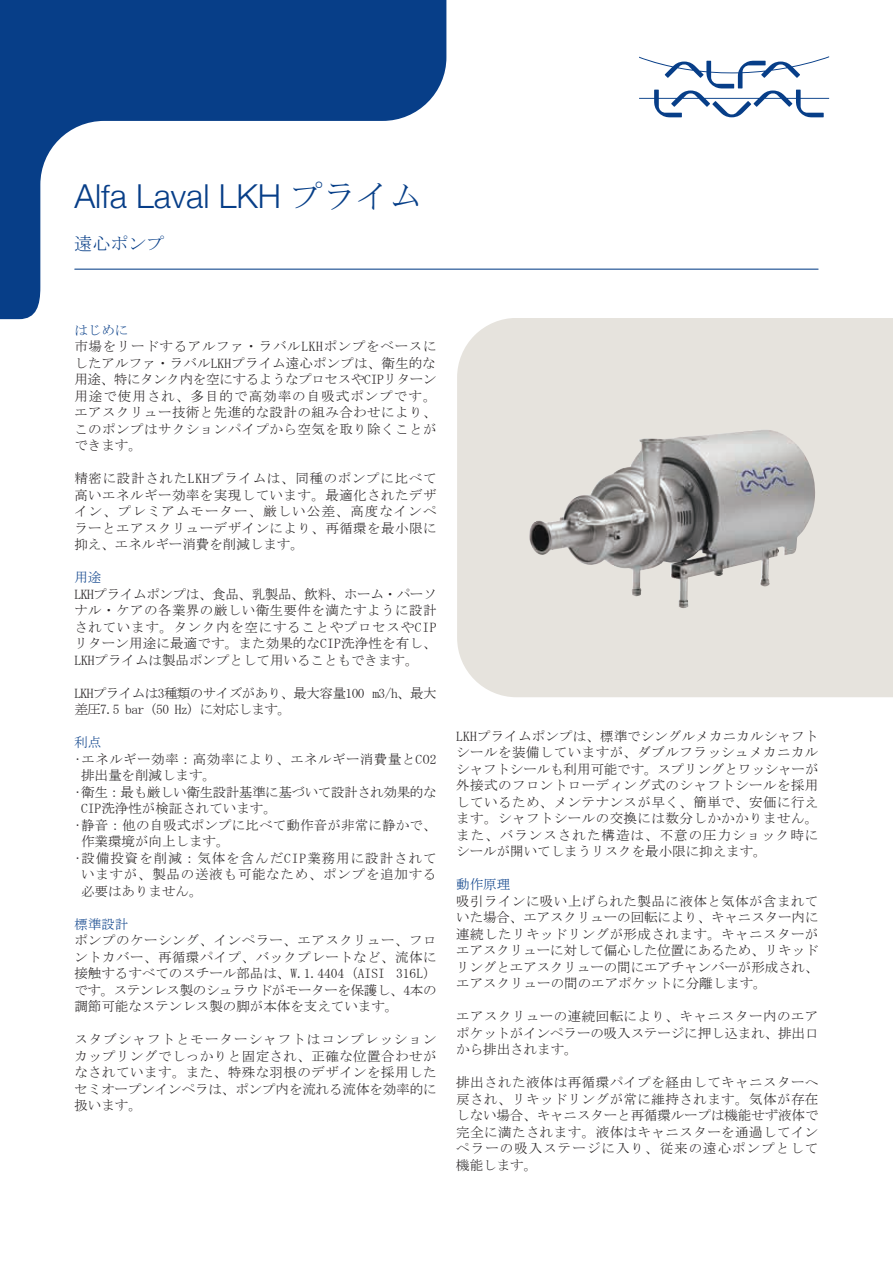
<style>
.page{position:relative;width:893px;height:1263px;background:#fff}
.page>*{position:absolute;margin:0;border:0;box-sizing:border-box;transform-origin:0 0}
.t1{font:300 33px "Helvetica Neue";color:#073e88}
.t2{font:18px "MS Mincho";color:#073e88}
.t3{font:13.5px/16.5px "MS Mincho";color:#231f20;text-align:justify}
.t4{font:13.5px/16.5px "MS Mincho";letter-spacing:-.04em;color:#231f20}
.t5{font:13.5px/16.5px "MS Mincho";letter-spacing:-.025em;color:#231f20}
.t6{font:13.5px/16.5px "MS Mincho";letter-spacing:.03em;color:#231f20}
.t7{font:13.5px "MS Mincho";color:#073e88}
.s1{font-family:"MS Mincho";font-weight:400;color:#073f88}
</style>
<div class="page">
<svg style="left:0;top:0;width:446px;height:319px"></svg>
<hr style="left:74px;top:269px;width:744px;height:1px;background:#073e88">
<div style="left:457px;top:318px;width:436px;height:379px;background:#e6e3dd"></div>
<img style="left:529px;top:429px;width:234px;height:179px">
<svg style="left:639px;top:56px;width:190px;height:61px"></svg>
<h1 class="t1" style="left:74px;top:176px;width:349px">Alfa Laval LKH <span class="s1">プライム</span></h1>
<h2 class="t2" style="left:74px;top:234px;width:91px">遠心ポンプ</h2>
<p class="t7" style="left:74px;top:323px;width:56px">はじめに</p>
<p class="t3" style="left:74px;top:338px;width:364px">市場をリードするアルファ・ラバルLKHポンプをベースにしたアルファ・ラバルLKHプライム遠心ポンプは、衛生的な用途、特にタンク内を空にするようなプロセスやCIPリターン用途で使用され、多目的で高効率の自吸式ポンプです。エアスクリュー技術と先進的な設計の組み合わせにより、このポンプはサクションパイプから空気を取り除くことができます。</p>
<p class="t3" style="left:74px;top:470px;width:364px">精密に設計されたLKHプライムは、同種のポンプに比べて高いエネルギー効率を実現しています。最適化されたデザイン、プレミアムモーター、厳しい公差、高度なインペラーとエアスクリューデザインにより、再循環を最小限に抑え、エネルギー消費を削減します。</p>
<p class="t7" style="left:74px;top:570px;width:28px">用途</p>
<p class="t3" style="left:74px;top:585px;width:364px">LKHプライムポンプは、食品、乳製品、飲料、ホーム・パーソナル・ケアの各業界の厳しい衛生要件を満たすように設計されています。タンク内を空にすることやプロセスやCIPリターン用途に最適です。また効果的なCIP洗浄性を有し、LKHプライムは製品ポンプとして用いることもできます。</p>
<p class="t4" style="left:74px;top:684px;width:364px">LKHプライムは3種類のサイズがあり、最大容量100 m3/h、最大差圧7.5 bar (50 Hz) に対応します。</p>
<p class="t7" style="left:74px;top:735px;width:28px">利点</p>
<p class="t6" style="left:81px;top:750px;width:357px;text-indent:-7px">•エネルギー効率：高効率により、エネルギー消費量とCO2排出量を削減します。</p>
<p class="t5" style="left:81px;top:783px;width:357px;text-indent:-7px">•衛生：最も厳しい衛生設計基準に基づいて設計され効果的な<br>CIP洗浄性が検証されています。</p>
<p class="t3" style="left:81px;top:816px;width:357px;text-indent:-7px">•静音：他の自吸式ポンプに比べて動作音が非常に静かで、作業環境が向上します。</p>
<p class="t3" style="left:81px;top:849px;width:357px;text-indent:-7px">•設備投資を削減：気体を含んだCIP業務用に設計されていますが、製品の送液も可能なため、ポンプを追加する必要はありません。</p>
<p class="t7" style="left:74px;top:917px;width:56px">標準設計</p>
<p class="t3" style="left:74px;top:932px;width:364px">ポンプのケーシング、インペラー、エアスクリュー、フロントカバー、再循環パイプ、バックプレートなど、流体に接触するすべてのスチール部品は、W.1.4404（AISI 316L）です。ステンレス製のシュラウドがモーターを保護し、4本の調節可能なステンレス製の脚が本体を支えています。</p>
<p class="t3" style="left:74px;top:1031px;width:364px">スタブシャフトとモーターシャフトはコンプレッションカップリングでしっかりと固定され、正確な位置合わせがなされています。また、特殊な羽根のデザインを採用したセミオープンインペラは、ポンプ内を流れる流体を効率的に扱います。</p>
<p class="t3" style="left:456px;top:728px;width:364px">LKHプライムポンプは、標準でシングルメカニカルシャフトシールを装備していますが、ダブルフラッシュメカニカルシャフトシールも利用可能です。スプリングとワッシャーが外接式のフロントローディング式のシャフトシールを採用しているため、メンテナンスが早く、簡単で、安価に行えます。シャフトシールの交換には数分しかかかりません。また、バランスされた構造は、不意の圧力ショック時にシールが開いてしまうリスクを最小限に抑えます。</p>
<p class="t7" style="left:456px;top:878px;width:55px">動作原理</p>
<p class="t3" style="left:456px;top:892px;width:364px">吸引ラインに吸い上げられた製品に液体と気体が含まれていた場合、エアスクリューの回転により、キャニスター内に連続したリキッドリングが形成されます。キャニスターがエアスクリューに対して偏心した位置にあるため、リキッドリングとエアスクリューの間にエアチャンバーが形成され、エアスクリューの間のエアポケットに分離します。</p>
<p class="t3" style="left:456px;top:1008px;width:364px">エアスクリューの連続回転により、キャニスター内のエアポケットがインペラーの吸入ステージに押し込まれ、排出口から排出されます。</p>
<p class="t3" style="left:456px;top:1074px;width:364px">排出された液体は再循環パイプを経由してキャニスターへ戻され、リキッドリングが常に維持されます。気体が存在しない場合、キャニスターと再循環ループは機能せず液体で完全に満たされます。液体はキャニスターを通過してインペラーの吸入ステージに入り、従来の遠心ポンプとして機能します。</p>
</div>
